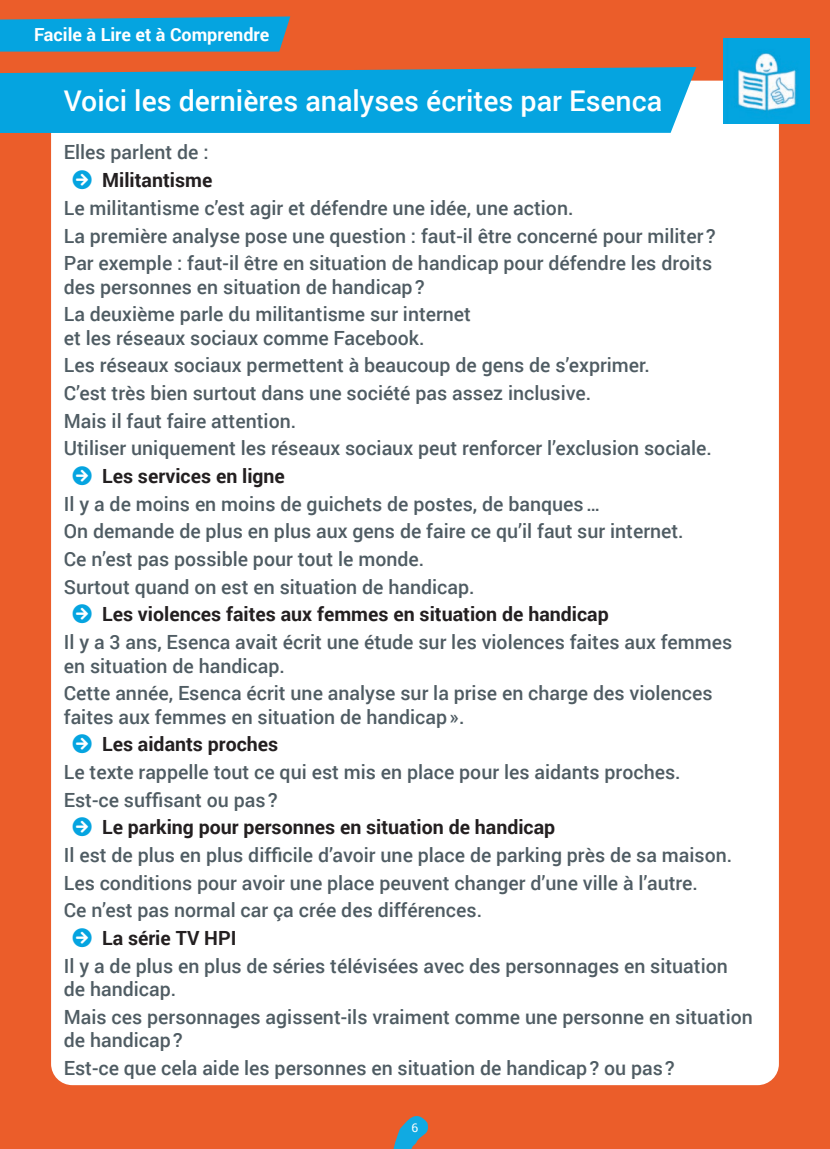
<style>
.page{position:relative;width:830px;height:1149px;background:#fff}
.page>*{position:absolute;margin:0;border:0;box-sizing:border-box;transform-origin:0 0}
.t1{font:500 28.5px "Roboto";color:#fff}
.t2{font:500 19.5px/27.6px "Roboto";color:#4f5c63}
.t3{font:700 19.5px "Roboto";color:#231f20}
.t4{font:700 18px "Roboto";color:#fff}
.t5{font:12px "Roboto";color:#fff}
</style>
<div class="page">
<div style="left:0;top:0;width:829px;height:1148px;background:#eb5d2a"></div>
<svg style="left:393px;top:1116px;width:35px;height:32px"></svg>
<div style="left:51px;top:81px;width:727px;height:1003px;background:#fff;border-radius:21px"></div>
<svg style="left:0;top:16px;width:290px;height:36px;background:#189ed0"></svg>
<svg style="left:0;top:67px;width:696px;height:66px;background:#14a2d8"></svg>
<img style="left:723px;top:38px;width:85px;height:85px">
<p class="t4" style="left:34px;top:22px;width:237px">Facile à Lire et à Comprendre</p>
<h1 class="t1" style="left:64px;top:80px;width:599px">Voici les dernières analyses écrites par Esenca</h1>
<p class="t2" style="left:64px;top:138px;width:146px">Elles parlent de :</p>
<p class="t3" style="left:102px;top:166px;width:112px">Militantisme</p>
<p class="t2" style="left:64px;top:193px;width:653px">Le militantisme c’est agir et défendre une idée, une action.<br>La première analyse pose une question : faut-il être concerné pour militer ?<br>Par exemple : faut-il être en situation de handicap pour défendre les droits</p>
<p class="t2" style="left:64px;top:272px;width:408px">des personnes en situation de handicap?<br>La deuxième parle du militantisme sur internet</p>
<p class="t2" style="left:64px;top:323px;width:649px">et les réseaux sociaux comme Facebook.<br>Les réseaux sociaux permettent à beaucoup de gens de s’exprimer.<br>C’est très bien surtout dans une société pas assez inclusive.<br>Mais il faut faire attention.<br>Utiliser uniquement les réseaux sociaux peut renforcer l’exclusion sociale.</p>
<p class="t3" style="left:102px;top:462px;width:184px">Les services en ligne</p>
<p class="t2" style="left:64px;top:489px;width:621px">Il y a de moins en moins de guichets de postes, de banques…<br>On demande de plus en plus aux gens de faire ce qu’il faut sur internet.<br>Ce n’est pas possible pour tout le monde.<br>Surtout quand on est en situation de handicap.</p>
<p class="t3" style="left:102px;top:600px;width:508px">Les violences faites aux femmes en situation de handicap</p>
<p class="t2" style="left:64px;top:629px;width:669px;line-height:23.4px">Il y a 3 ans, Esenca avait écrit une étude sur les violences faites aux femmes en situation de handicap.</p>
<p class="t2" style="left:64px;top:680px;width:650px;line-height:23.4px">Cette année, Esenca écrit une analyse sur la prise en charge des violences faites aux femmes en situation de handicap».</p>
<p class="t3" style="left:102px;top:730px;width:177px">Les aidants proches</p>
<p class="t2" style="left:64px;top:757px;width:618px">Le texte rappelle tout ce qui est mis en place pour les aidants proches.<br>Est-ce suffisant ou pas?</p>
<p class="t3" style="left:102px;top:813px;width:454px">Le parking pour personnes en situation de handicap</p>
<p class="t2" style="left:64px;top:840px;width:669px">Il est de plus en plus difficile d’avoir une place de parking près de sa maison.<br>Les conditions pour avoir une place peuvent changer d’une ville à l’autre.<br>Ce n’est pas normal car ça crée des différences.</p>
<p class="t3" style="left:102px;top:924px;width:136px">La série TV HPI</p>
<p class="t2" style="left:64px;top:952px;width:665px;line-height:23.4px">Il y a de plus en plus de séries télévisées avec des personnages en situation de handicap.</p>
<p class="t2" style="left:64px;top:1004px;width:690px;line-height:23.4px">Mais ces personnages agissent-ils vraiment comme une personne en situation de handicap?</p>
<p class="t2" style="left:64px;top:1052px;width:612px">Est-ce que cela aide les personnes en situation de handicap? ou pas?</p>
<p class="t5" style="left:411px;top:1119px;width:8px">6</p>
</div>
